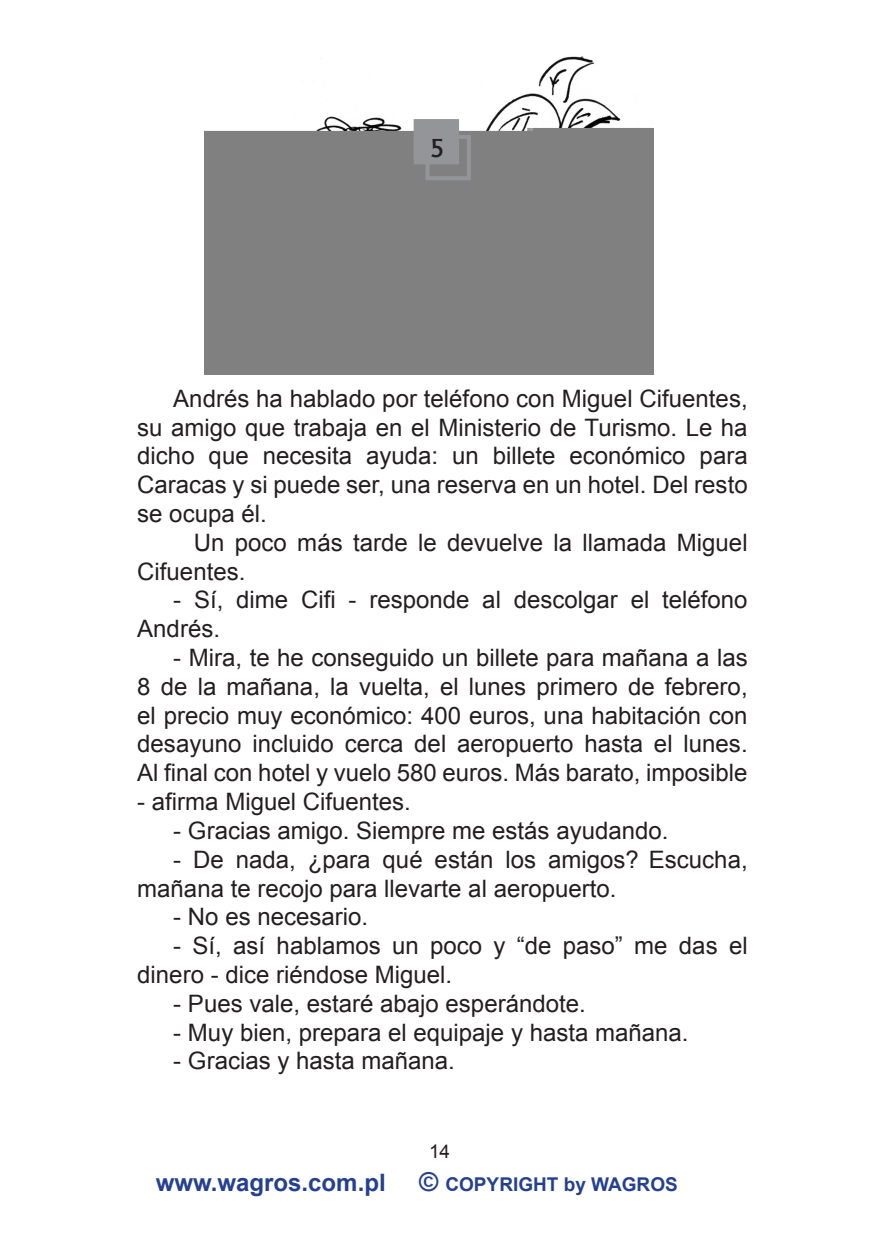
<style>
.page{position:relative;width:885px;height:1236px;background:#fff}
.page>*{position:absolute;margin:0;border:0;box-sizing:border-box;transform-origin:0 0}
.t1{font:24px/28.8px "Arial";color:#231f20}
.t2{font:700 24px "Arial";color:#25408f}
.t3{font:500 24px "Albertus";color:#231f20}
.t4{font:700 19px "Arial";color:#25408f}
.t5{font:19px "Arial";color:#231f20}
.s1{font-size:26px}
</style>
<div class="page">
<img style="left:205px;top:56px;width:448px;height:318px">
<div style="left:414px;top:120px;width:44px;height:43px;background:#939598"></div>
<div style="left:413px;top:119px;width:46px;height:45px;border:2px solid #939598"></div>
<div style="left:425px;top:135px;width:46px;height:45px;border:4px solid #939598"></div>
<p class="t3" style="left:429px;top:133px;width:17px">5</p>
<p class="t1" style="left:137px;top:384px;width:612px;text-align:justify;text-indent:36px">Andrés ha hablado por teléfono con Miguel Cifuentes, su amigo que trabaja en el Ministerio de Turismo. Le ha dicho que necesita ayuda: un billete económico para Caracas y si puede ser, una reserva en un hotel. Del resto se ocupa él.</p>
<p class="t1" style="left:137px;top:528px;width:611px;text-indent:57px">Un poco más tarde le devuelve la llamada Miguel<br>Cifuentes.</p>
<p class="t1" style="left:137px;top:586px;width:611px;text-indent:36px">- Sí, dime Cifi - responde al descolgar el teléfono<br>Andrés.</p>
<p class="t1" style="left:137px;top:643px;width:612px;text-align:justify;text-indent:36px">- Mira, te he conseguido un billete para mañana a las 8 de la mañana, la vuelta, el lunes primero de febrero, el precio muy económico: 400 euros, una habitación con desayuno incluido cerca del aeropuerto hasta el lunes.<br>Al final con hotel y vuelo 580 euros. Más barato, imposible</p>
<p class="t1" style="left:137px;top:787px;width:275px">- afirma Miguel Cifuentes.</p>
<p class="t1" style="left:173px;top:816px;width:496px">- Gracias amigo. Siempre me estás ayudando.</p>
<p class="t1" style="left:137px;top:845px;width:612px;text-indent:36px">- De nada, ¿para qué están los amigos? Escucha, mañana te recojo para llevarte al aeropuerto.</p>
<p class="t1" style="left:173px;top:903px;width:196px">- No es necesario.</p>
<p class="t1" style="left:137px;top:931px;width:612px;text-indent:36px">- Sí, así hablamos un poco y “de paso” me das el dinero - dice riéndose Miguel.</p>
<p class="t1" style="left:173px;top:989px;width:414px">- Pues vale, estaré abajo esperándote.</p>
<p class="t1" style="left:173px;top:1018px;width:516px">- Muy bien, prepara el equipaje y hasta mañana.</p>
<p class="t1" style="left:173px;top:1047px;width:283px">- Gracias y hasta mañana.</p>
<p class="t5" style="left:429px;top:1139px;width:23px">14</p>
<p class="t2" style="left:156px;top:1167px;width:231px">www.wagros.com.pl</p>
<p class="t4" style="left:419px;top:1172px;width:260px"><span class="s1">©</span> COPYRIGHT by WAGROS</p>
</div>
